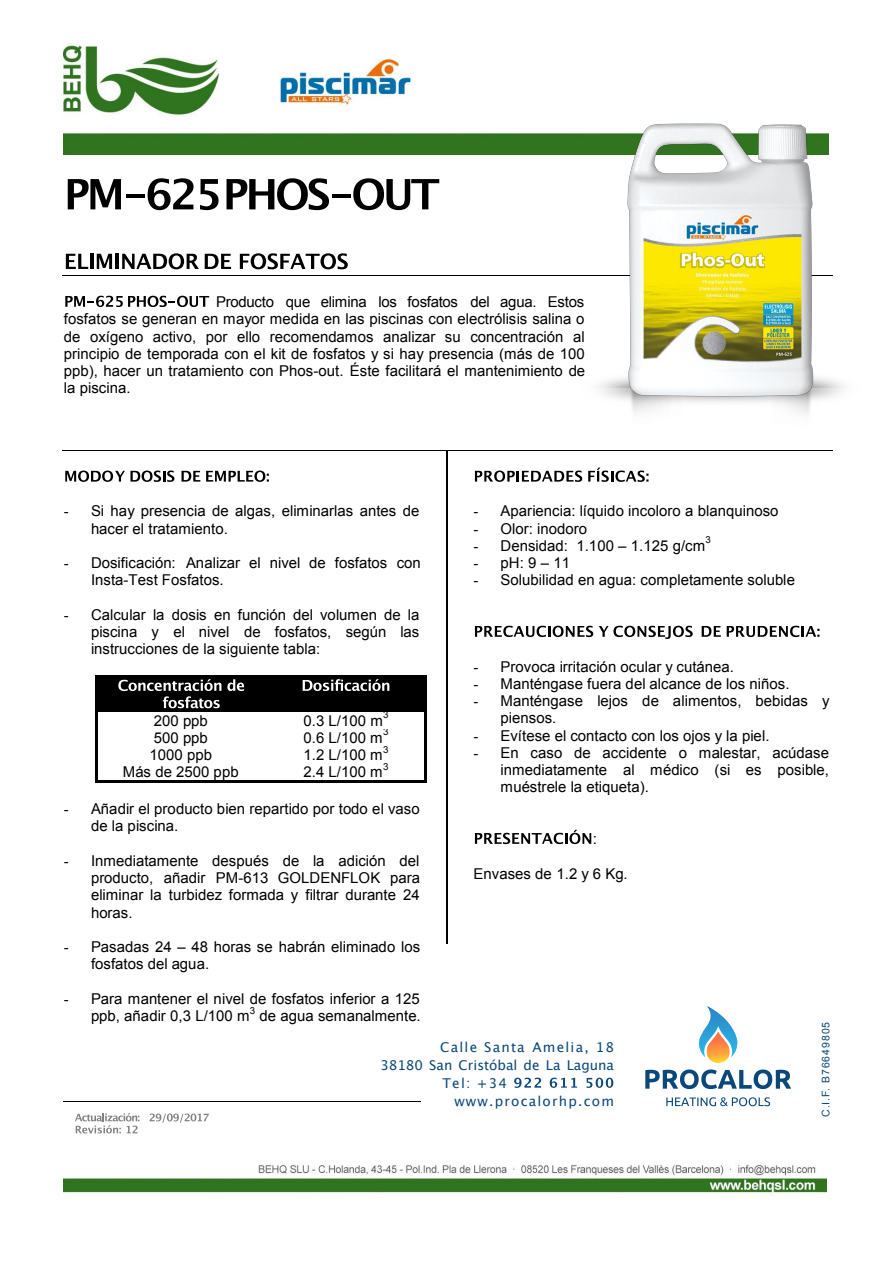
<style>
.page{position:relative;width:894px;height:1263px;background:#fff}
.page>*{position:absolute;margin:0;border:0;box-sizing:border-box;transform-origin:0 0}
.t1{font:15px/17.2px "Arial";color:#000}
.t2{font:13.5px "Lucida Grande";letter-spacing:.09em;color:#0a477a}
.t3{font:13.5px "Lucida Grande";color:#0a477a}
.t4{font:10.5px "Arial";letter-spacing:.09em;color:#0a477a}
.t5{font:9.75px "Arial";color:#000}
.s1{font-family:"Times New Roman"}
</style>
<div class="page">
<img style="left:64px;top:42px;width:505px;height:113px">
<img style="left:64px;top:1164px;width:762px;height:31px">
<hr style="left:63px;top:1101px;width:357px;height:1px;background:#000">
<hr style="left:62px;top:275px;width:770px;height:1px;background:#000">
<hr style="left:62px;top:450px;width:770px;height:1px;background:#000">
<div style="left:97px;top:677px;width:169px;height:35px;background:#000"></div>
<div style="left:266px;top:677px;width:158px;height:35px;background:#000"></div>
<svg style="left:149px;top:1113px;width:60px;height:10px"></svg>
<svg style="left:75px;top:1113px;width:64px;height:20px"></svg>
<svg style="left:68px;top:179px;width:53px;height:30px"></svg>
<hr style="left:126px;top:194px;width:18px;height:4px;background:#000">
<svg style="left:147px;top:178px;width:46px;height:32px"></svg>
<svg style="left:200px;top:179px;width:18px;height:31px"></svg>
<svg style="left:226px;top:178px;width:103px;height:32px"></svg>
<hr style="left:331px;top:194px;width:19px;height:4px;background:#000">
<svg style="left:353px;top:178px;width:86px;height:32px"></svg>
<svg style="left:66px;top:254px;width:22px;height:15px"></svg>
<hr style="left:90px;top:254px;width:3px;height:15px;background:#000">
<svg style="left:97px;top:254px;width:15px;height:15px"></svg>
<hr style="left:115px;top:254px;width:4px;height:15px;background:#000">
<svg style="left:122px;top:253px;width:77px;height:16px"></svg>
<svg style="left:205px;top:254px;width:26px;height:15px"></svg>
<svg style="left:240px;top:253px;width:107px;height:16px"></svg>
<svg style="left:65px;top:296px;width:144px;height:11px"></svg>
<svg style="left:65px;top:471px;width:109px;height:11px"></svg>
<svg style="left:181px;top:471px;width:19px;height:11px"></svg>
<svg style="left:206px;top:471px;width:63px;height:11px"></svg>
<svg style="left:227px;top:679px;width:17px;height:12px"></svg>
<svg style="left:118px;top:679px;width:103px;height:29px"></svg>
<svg style="left:302px;top:679px;width:87px;height:12px"></svg>
<svg style="left:474px;top:471px;width:108px;height:11px"></svg>
<svg style="left:588px;top:468px;width:60px;height:14px"></svg>
<svg style="left:474px;top:626px;width:218px;height:13px"></svg>
<svg style="left:701px;top:626px;width:19px;height:11px"></svg>
<svg style="left:726px;top:626px;width:93px;height:11px"></svg>
<svg style="left:474px;top:830px;width:117px;height:14px"></svg>
<hr style="left:97px;top:675px;width:169px;height:2px;background:#000">
<hr style="left:268px;top:675px;width:156px;height:2px;background:#000">
<hr style="left:95px;top:677px;width:2px;height:35px;background:#000">
<hr style="left:424px;top:677px;width:3px;height:35px;background:#000">
<hr style="left:424px;top:712px;width:3px;height:17px;background:#000">
<hr style="left:424px;top:729px;width:3px;height:17px;background:#000">
<hr style="left:424px;top:746px;width:3px;height:17px;background:#000">
<svg style="left:95px;top:712px;width:2px;height:71px"></svg>
<hr style="left:97px;top:781px;width:169px;height:2px;background:#000">
<hr style="left:267px;top:781px;width:157px;height:2px;background:#000">
<hr style="left:424px;top:763px;width:3px;height:18px;background:#000">
<hr style="left:446px;top:451px;width:1px;height:493px;background:#000">
<svg style="left:645px;top:1069px;width:145px;height:20px"></svg>
<svg style="left:666px;top:1097px;width:103px;height:9px"></svg>
<svg style="left:699px;top:1006px;width:38px;height:57px"></svg>
<svg style="left:514px;top:1078px;width:27px;height:10px"></svg>
<svg style="left:549px;top:1078px;width:28px;height:10px"></svg>
<svg style="left:586px;top:1078px;width:27px;height:10px"></svg>
<img style="left:569px;top:123px;width:276px;height:291px">
<p class="t1" style="left:64px;top:294px;width:522px;text-align:justify;text-indent:152px">Producto que elimina los fosfatos del agua. Estos fosfatos se generan en mayor medida en las piscinas con electrólisis salina o de oxígeno activo, por ello recomendamos analizar su concentración al principio de temporada con el kit de fosfatos y si hay presencia (más de 100 ppb), hacer un tratamiento con Phos-out. Éste facilitará el mantenimiento de la piscina.</p>
<p class="t1" style="left:91px;top:504px;width:330px;text-indent:-27px"><span class="s1">-</span> Si hay presencia de algas, eliminarlas antes de hacer el tratamiento.</p>
<p class="t1" style="left:91px;top:555px;width:331px;text-indent:-27px"><span class="s1">-</span> Dosificación: Analizar el nivel de fosfatos con<br>Insta-Test Fosfatos.</p>
<p class="t1" style="left:91px;top:607px;width:330px;text-align:justify;text-indent:-27px"><span class="s1">-</span> Calcular la dosis en función del volumen de la piscina y el nivel de fosfatos, según las instrucciones de la siguiente tabla:</p>
<p class="t1" style="left:473px;top:504px;width:306px"><span class="s1">-</span> Apariencia: líquido incoloro a blanquinoso</p>
<p class="t1" style="left:473px;top:521px;width:115px"><span class="s1">-</span> Olor: inodoro</p>
<p class="t1" style="left:473px;top:538px;width:233px"><span class="s1">-</span> Densidad: 1.100 – 1.125 g/cm</p>
<p class="t5" style="left:705px;top:536px;width:7px">3</p>
<p class="t1" style="left:473px;top:555px;width:98px"><span class="s1">-</span> pH:9–11</p>
<p class="t1" style="left:473px;top:573px;width:323px"><span class="s1">-</span> Solubilidad en agua: completamente soluble</p>
<p class="t1" style="left:473px;top:659px;width:262px"><span class="s1">-</span> Provoca irritación ocular y cutánea.</p>
<p class="t1" style="left:473px;top:676px;width:317px"><span class="s1">-</span> Manténgase fuera del alcance de los niños.</p>
<p class="t1" style="left:500px;top:694px;width:330px;text-indent:-27px"><span class="s1">-</span> Manténgase lejos de alimentos, bebidas y piensos.</p>
<p class="t1" style="left:473px;top:728px;width:297px"><span class="s1">-</span> Evítese el contacto con los ojos y la piel.</p>
<p class="t1" style="left:500px;top:745px;width:330px;text-align:justify;text-indent:-27px"><span class="s1">-</span> En caso de accidente o malestar, acúdase inmediatamente al médico (si es posible, muéstrele la etiqueta).</p>
<p class="t5" style="left:383px;top:711px;width:7px">3</p>
<p class="t1" style="left:154px;top:713px;width:55px">200 ppb</p>
<p class="t1" style="left:303px;top:713px;width:81px">0.3 L/100 m</p>
<p class="t5" style="left:383px;top:728px;width:7px">3</p>
<p class="t1" style="left:154px;top:730px;width:55px">500 ppb</p>
<p class="t1" style="left:303px;top:730px;width:81px">0.6 L/100 m</p>
<p class="t5" style="left:383px;top:745px;width:7px">3</p>
<p class="t1" style="left:149px;top:748px;width:64px">1000 ppb</p>
<p class="t1" style="left:303px;top:748px;width:81px">1.2 L/100 m</p>
<p class="t5" style="left:383px;top:763px;width:7px">3</p>
<p class="t1" style="left:91px;top:802px;width:330px;text-indent:-27px"><span class="s1">-</span> Añadir el producto bien repartido por todo el vaso de la piscina.</p>
<p class="t1" style="left:91px;top:853px;width:330px;text-align:justify;text-indent:-27px"><span class="s1">-</span> Inmediatamente después de la adición del producto, añadir PM-613 GOLDENFLOK para eliminar la turbidez formada y filtrar durante 24 horas.</p>
<p class="t1" style="left:91px;top:939px;width:330px;text-indent:-27px"><span class="s1">-</span> Pasadas 24 – 48 horas se habrán eliminado los fosfatos del agua.</p>
<p class="t1" style="left:91px;top:991px;width:330px;text-indent:-27px"><span class="s1">-</span> Para mantener el nivel de fosfatos inferior a 125 ppb, añadir 0,3 L/100 m</p>
<p class="t1" style="left:123px;top:765px;width:117px">Más de 2500 ppb</p>
<p class="t1" style="left:303px;top:765px;width:81px">2.4 L/100 m</p>
<p class="t1" style="left:592px;top:831px;width:6px">:</p>
<p class="t1" style="left:473px;top:866px;width:156px">Envases de 1.2 y 6 Kg.</p>
<p class="t5" style="left:250px;top:1006px;width:7px">3</p>
<p class="t1" style="left:259px;top:1009px;width:162px">de agua semanalmente.</p>
<p class="t4" style="left:821px;top:1117px;width:97px;rotate:-90deg">C.I.F. B76649805</p>
<p class="t2" style="left:440px;top:1041px;width:175px">Calle Santa Amelia, 18</p>
<p class="t3" style="left:380px;top:1059px;width:235px">38180 San Cristóbal de La Laguna</p>
<p class="t2" style="left:442px;top:1077px;width:66px">Tel: +34</p>
<p class="t2" style="left:454px;top:1095px;width:161px">www.procalorhp.com</p>
</div>
